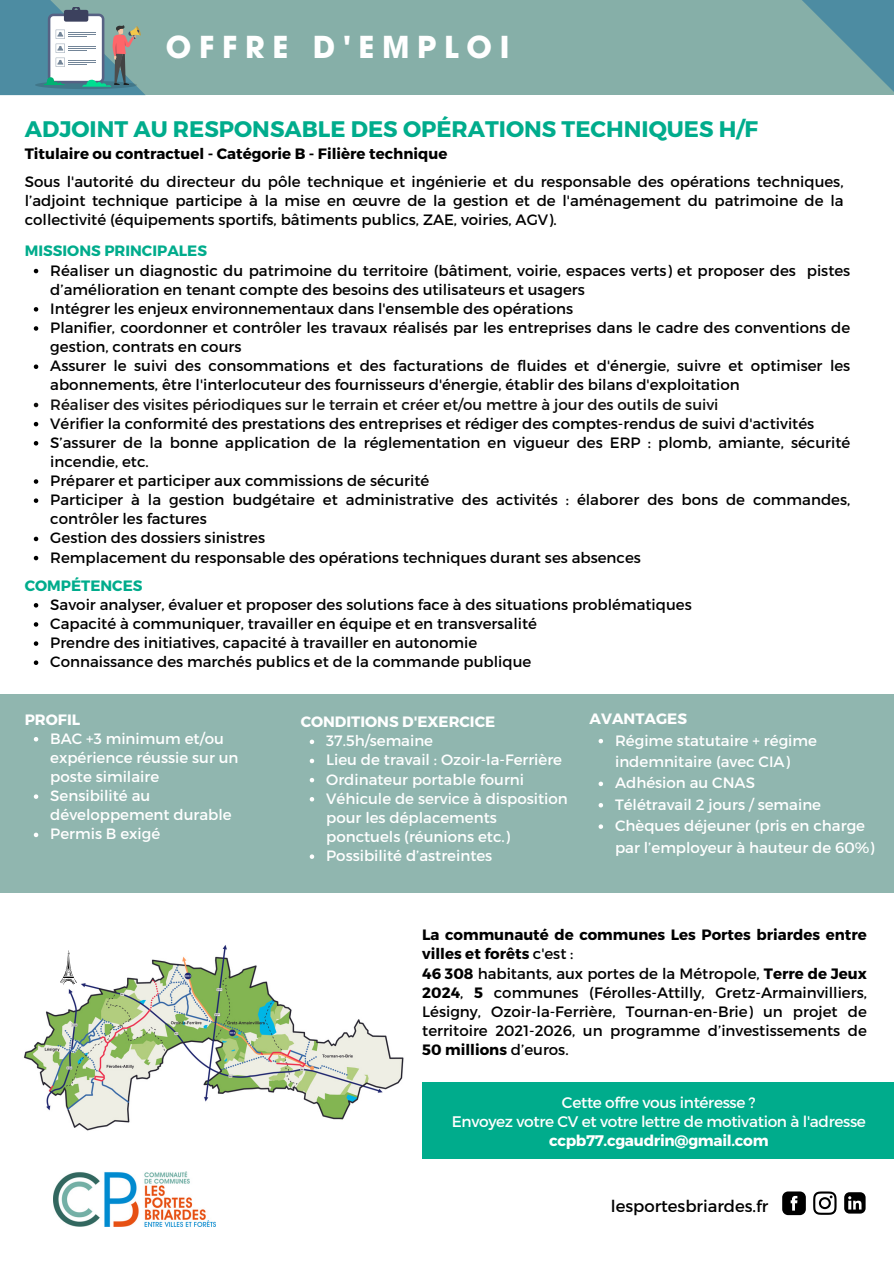
<style>
.page{position:relative;width:894px;height:1264px;background:#fff}
.page>*{position:absolute;margin:0;border:0;box-sizing:border-box;transform-origin:0 0}
.t1{font:700 30px "Avant Garde";letter-spacing:.26em;color:#fff}
.t2{font:700 22.5px "Montserrat";color:#00ac8c}
.t3{font:16.5px "Montserrat";color:#000}
.t4{font:15.3px "Montserrat";letter-spacing:-.02em;color:#fff}
.t5{font:700 15.3px "Montserrat";letter-spacing:-.02em;color:#fff}
.t6{font:15px/19.2px "Montserrat";color:#000}
.t7{font:15px/19.2px "Montserrat";color:#fff}
.t8{font:700 15px/19.2px "Montserrat";color:#000}
.t9{font:15px "Montserrat";color:#100f0d}
.t10{font:700 15px "Montserrat";color:#fff}
.t11{font:700 15px "Montserrat";color:#00ac8c}
.s1{font-weight:400}
.s2{font-weight:700}
</style>
<div class="page">
<img style="left:24px;top:945px;width:380px;height:186px">
<div style="left:290px;top:940px;width:119px;height:53px;background:#fff"></div>
<svg style="left:60px;top:949px;width:17px;height:36px"></svg>
<div style="left:0;top:694px;width:893px;height:198px;background:#90b6af"></div>
<img style="left:53px;top:1171px;width:162px;height:55px">
<svg style="left:34px;top:603px;width:4px;height:4px"></svg>
<svg style="left:34px;top:622px;width:4px;height:4px"></svg>
<svg style="left:34px;top:641px;width:4px;height:5px"></svg>
<svg style="left:34px;top:660px;width:4px;height:5px"></svg>
<svg style="left:34px;top:737px;width:4px;height:4px"></svg>
<svg style="left:34px;top:794px;width:4px;height:4px"></svg>
<svg style="left:34px;top:832px;width:4px;height:5px"></svg>
<svg style="left:309px;top:739px;width:5px;height:5px"></svg>
<svg style="left:309px;top:758px;width:5px;height:5px"></svg>
<svg style="left:309px;top:778px;width:5px;height:4px"></svg>
<svg style="left:309px;top:797px;width:5px;height:4px"></svg>
<svg style="left:309px;top:854px;width:5px;height:4px"></svg>
<svg style="left:598px;top:739px;width:5px;height:4px"></svg>
<svg style="left:598px;top:781px;width:5px;height:5px"></svg>
<svg style="left:598px;top:803px;width:5px;height:4px"></svg>
<svg style="left:598px;top:824px;width:5px;height:4px"></svg>
<svg style="left:34px;top:269px;width:4px;height:4px"></svg>
<svg style="left:34px;top:307px;width:4px;height:4px"></svg>
<svg style="left:34px;top:326px;width:4px;height:5px"></svg>
<svg style="left:34px;top:364px;width:4px;height:5px"></svg>
<svg style="left:34px;top:403px;width:4px;height:4px"></svg>
<svg style="left:34px;top:422px;width:4px;height:4px"></svg>
<svg style="left:34px;top:441px;width:4px;height:4px"></svg>
<svg style="left:34px;top:479px;width:4px;height:5px"></svg>
<svg style="left:34px;top:498px;width:4px;height:5px"></svg>
<svg style="left:34px;top:536px;width:4px;height:5px"></svg>
<svg style="left:34px;top:556px;width:4px;height:4px"></svg>
<div style="left:422px;top:1082px;width:471px;height:76px;background:#00ac8c"></div>
<svg style="left:813px;top:1191px;width:23px;height:23px"></svg>
<svg style="left:782px;top:1191px;width:23px;height:24px"></svg>
<svg style="left:844px;top:1192px;width:21px;height:21px"></svg>
<div style="left:0;top:0;width:893px;height:95px;background:#86afa8"></div>
<svg style="left:802px;top:0;width:91px;height:91px"></svg>
<svg style="left:0;top:0;width:145px;height:95px"></svg>
<p class="t1" style="left:166px;top:27px;width:345px">OFFRE D'EMPLOI</p>
<p class="t2" style="left:25px;top:114px;width:734px">ADJOINT AU RESPONSABLE DES OPÉRATIONS TECHNIQUES H/F</p>
<p class="t8" style="left:25px;top:143px;width:424px">Titulaire ou contractuel - Catégorie B - Filière technique</p>
<p class="t6" style="left:25px;top:171px;width:820px;text-align:justify">Sous l'autorité du directeur du pôle technique et ingénierie et du responsable des opérations techniques, l’adjoint technique participe à la mise en œuvre de la gestion et de l'aménagement du patrimoine de la collectivité (équipements sportifs, bâtiments publics, ZAE, voiries, AGV).</p>
<p class="t11" style="left:25px;top:241px;width:184px">MISSIONS PRINCIPALES</p>
<p class="t6" style="left:50px;top:260px;width:801px">Réaliser un diagnostic du patrimoine du territoire (bâtiment, voirie, espaces verts) et proposer des pistes d’amélioration en tenant compte des besoins des utilisateurs et usagers</p>
<p class="t6" style="left:50px;top:298px;width:524px">Intégrer les enjeux environnementaux dans l'ensemble des opérations</p>
<p class="t6" style="left:50px;top:317px;width:801px">Planifier, coordonner et contrôler les travaux réalisés par les entreprises dans le cadre des conventions de gestion, contrats en cours</p>
<p class="t6" style="left:50px;top:355px;width:801px">Assurer le suivi des consommations et des facturations de fluides et d'énergie, suivre et optimiser les abonnements, être l'interlocuteur des fournisseurs d'énergie, établir des bilans d'exploitation</p>
<p class="t9" style="left:50px;top:394px;width:669px">Réaliser des visites périodiques sur le terrain et créer et/ou mettre à jour des outils de suivi</p>
<p class="t6" style="left:50px;top:413px;width:765px">Vérifier la conformité des prestations des entreprises et rédiger des comptes-rendus de suivi d'activités</p>
<p class="t6" style="left:50px;top:432px;width:801px">S’assurer de la bonne application de la réglementation en vigueur des ERP : plomb, amiante, sécurité incendie, etc.</p>
<p class="t6" style="left:50px;top:470px;width:380px">Préparer et participer aux commissions de sécurité</p>
<p class="t6" style="left:50px;top:489px;width:801px">Participer à la gestion budgétaire et administrative des activités : élaborer des bons de commandes, contrôler les factures</p>
<p class="t6" style="left:50px;top:527px;width:216px">Gestion des dossiers sinistres</p>
<p class="t6" style="left:50px;top:547px;width:592px">Remplacement du responsable des opérations techniques durant ses absences</p>
<p class="t11" style="left:25px;top:575px;width:119px">COMPÉTENCES</p>
<p class="t6" style="left:50px;top:594px;width:642px">Savoir analyser, évaluer et proposer des solutions face à des situations problématiques</p>
<p class="t6" style="left:50px;top:613px;width:488px">Capacité à communiquer, travailler en équipe et en transversalité</p>
<p class="t6" style="left:50px;top:632px;width:428px">Prendre des initiatives, capacité à travailler en autonomie</p>
<p class="t6" style="left:50px;top:651px;width:482px">Connaissance des marchés publics et de la commande publique</p>
<p class="t10" style="left:25px;top:709px;width:57px">PROFIL</p>
<p class="t7" style="left:50px;top:728px;width:190px">BAC +3 minimum et/ou expérience réussie sur un poste similaire</p>
<p class="t7" style="left:50px;top:785px;width:183px">Sensibilité au développement durable</p>
<p class="t7" style="left:50px;top:823px;width:111px">Permis B exigé</p>
<p class="t10" style="left:300px;top:712px;width:196px">CONDITIONS D'EXERCICE</p>
<p class="t7" style="left:326px;top:730px;width:108px">37.5h/semaine</p>
<p class="t7" style="left:326px;top:749px;width:237px">Lieu de travail : Ozoir-la-Ferrière</p>
<p class="t7" style="left:326px;top:769px;width:199px">Ordinateur portable fourni</p>
<p class="t7" style="left:326px;top:788px;width:243px">Véhicule de service à disposition pour les déplacements ponctuels (réunions etc.)</p>
<p class="t7" style="left:326px;top:845px;width:168px">Possibilité d’astreintes</p>
<p class="t10" style="left:589px;top:709px;width:99px">AVANTAGES</p>
<p class="t7" style="left:615px;top:729px;width:203px;line-height:21.3px">Régime statutaire + régime indemnitaire (avec CIA)</p>
<p class="t7" style="left:615px;top:772px;width:141px">Adhésion au CNAS</p>
<p class="t7" style="left:615px;top:794px;width:207px">Télétravail 2 jours / semaine</p>
<p class="t7" style="left:615px;top:814px;width:261px;line-height:21.3px">Chèques déjeuner (pris en charge par l’employeur à hauteur de 60%)</p>
<p class="t8" style="left:422px;top:924px;width:446px">La communauté de communes Les Portes briardes entre villes et forêts <span class="s1">c'est :</span></p>
<p class="t6" style="left:422px;top:962px;width:446px;text-align:justify"><span class="s2">46 308</span> habitants, aux portes de la Métropole, <span class="s2">Terre de Jeux 2024</span>, <span class="s2">5</span> communes (Férolles-Attilly, Gretz-Armainvilliers, Lésigny, Ozoir-la-Ferrière, Tournan-en-Brie) un projet de territoire 2021-2026, un programme d’investissements de <span class="s2">50 millions</span> d’euros.</p>
<p class="t4" style="left:562px;top:1092px;width:195px">Cette offre vous intéresse ?</p>
<p class="t4" style="left:451px;top:1111px;width:415px">Envoyez votre CV et votre lettre de motivation à l'adresse</p>
<p class="t5" style="left:549px;top:1130px;width:221px">ccpb77.cgaudrin@gmail.com</p>
<p class="t3" style="left:610px;top:1194px;width:159px">lesportesbriardes.fr</p>
</div>
